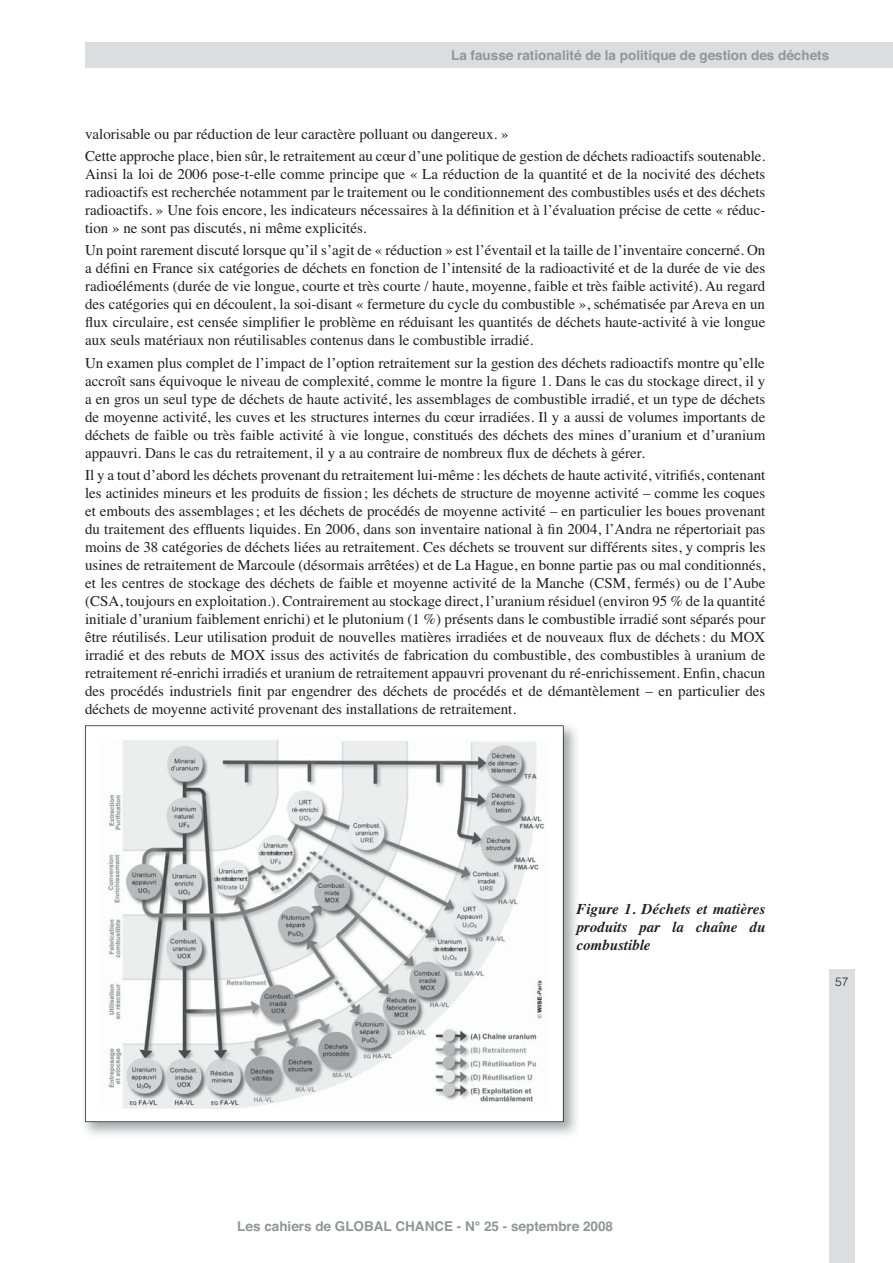
<style>
.page{position:relative;width:893px;height:1263px;background:#fff}
.page>*{position:absolute;margin:0;border:0;box-sizing:border-box;transform-origin:0 0}
.t1{font:15px/18px "Times";color:#231f20;text-align:justify}
.t2{font:italic 700 15px/18px "Times";color:#231f20;text-align:justify}
.t3{font:700 13.5px "Helvetica";color:#939598}
.t4{font:300 12px "Helvetica";color:#231f20}
</style>
<div class="page">
<div style="left:85px;top:43px;width:808px;height:25px;background:#dcddde"></div>
<div style="left:829px;top:969px;width:26px;height:294px;background:#dcddde"></div>
<img style="left:84px;top:725px;width:493px;height:410px">
<svg style="left:85px;top:725px;width:479px;height:397px"></svg>
<p class="t3" style="left:451px;top:51px;width:380px">La fausse rationalité de la politique de gestion des déchets</p>
<p class="t1" style="left:85px;top:124px;width:682px;line-height:22.2px">valorisable ou par réduction de leur caractère polluant ou dangereux. »<br>Cette approche place, bien sûr, le retraitement au cœur d’une politique de gestion de déchets radioactifs soutenable.</p>
<p class="t1" style="left:85px;top:166px;width:682px">Ainsi la loi de 2006 pose-t-elle comme principe que « La réduction de la quantité et de la nocivité des déchets radioactifs est recherchée notamment par le traitement ou le conditionnement des combustibles usés et des déchets radioactifs. » Une fois encore, les indicateurs nécessaires à la définition et à l’évaluation précise de cette « réduc&shy;tion » ne sont pas discutés, ni même explicités.</p>
<p class="t1" style="left:85px;top:243px;width:682px">Un point rarement discuté lorsque qu’il s’agit de « réduction » est l’éventail et la taille de l’inventaire concerné. On a défini en France six catégories de déchets en fonction de l’intensité de la radioactivité et de la durée de vie des radioéléments (durée de vie longue, courte et très courte / haute, moyenne, faible et très faible activité). Au regard des catégories qui en découlent, la soi-disant « fermeture du cycle du combustible », schématisée par Areva en un flux circulaire, est censée simplifier le problème en réduisant les quantités de déchets haute-activité à vie longue aux seuls matériaux non réutilisables contenus dans le combustible irradié.</p>
<p class="t1" style="left:85px;top:355px;width:682px">Un examen plus complet de l’impact de l’option retraitement sur la gestion des déchets radioactifs montre qu’elle accroît sans équivoque le niveau de complexité, comme le montre la figure 1. Dans le cas du stockage direct, il y a en gros un seul type de déchets de haute activité, les assemblages de combustible irradié, et un type de déchets de moyenne activité, les cuves et les structures internes du cœur irradiées. Il y a aussi de volumes importants de déchets de faible ou très faible activité à vie longue, constitués des déchets des mines d’uranium et d’uranium appauvri. Dans le cas du retraitement, il y a au contraire de nombreux flux de déchets à gérer.</p>
<p class="t1" style="left:85px;top:467px;width:682px">Il y a tout d’abord les déchets provenant du retraitement lui-même : les déchets de haute activité, vitrifiés, contenant les actinides mineurs et les produits de fission ; les déchets de structure de moyenne activité – comme les coques et embouts des assemblages ; et les déchets de procédés de moyenne activité – en particulier les boues provenant du traitement des effluents liquides. En 2006, dans son inventaire national à fin 2004, l’Andra ne répertoriait pas moins de 38 catégories de déchets liées au retraitement. Ces déchets se trouvent sur différents sites, y compris les usines de retraitement de Marcoule (désormais arrêtées) et de La Hague, en bonne partie pas ou mal conditionnés, et les centres de stockage des déchets de faible et moyenne activité de la Manche (CSM, fermés) ou de l’Aube (CSA, toujours en exploitation.). Contrairement au stockage direct, l’uranium résiduel (environ 95 % de la quantité initiale d’uranium faiblement enrichi) et le plutonium (1 %) présents dans le combustible irradié sont séparés pour être réutilisés. Leur utilisation produit de nouvelles matières irradiées et de nouveaux flux de déchets : du MOX irradié et des rebuts de MOX issus des activités de fabrication du combustible, des combustibles à uranium de retraitement ré-enrichi irradiés et uranium de retraitement appauvri provenant du ré-enrichissement. Enfin, chacun des procédés industriels finit par engendrer des déchets de procédés et de démantèlement – en particulier des déchets de moyenne activité provenant des installations de retraitement.</p>
<p class="t2" style="left:576px;top:901px;width:190px">Figure 1. Déchets et matières produits par la chaîne du combustible</p>
<p class="t4" style="left:835px;top:977px;width:15px">57</p>
<p class="t3" style="left:237px;top:1221px;width:377px">Les cahiers de GLOBAL CHANCE - N° 25 - septembre 2008</p>
</div>
